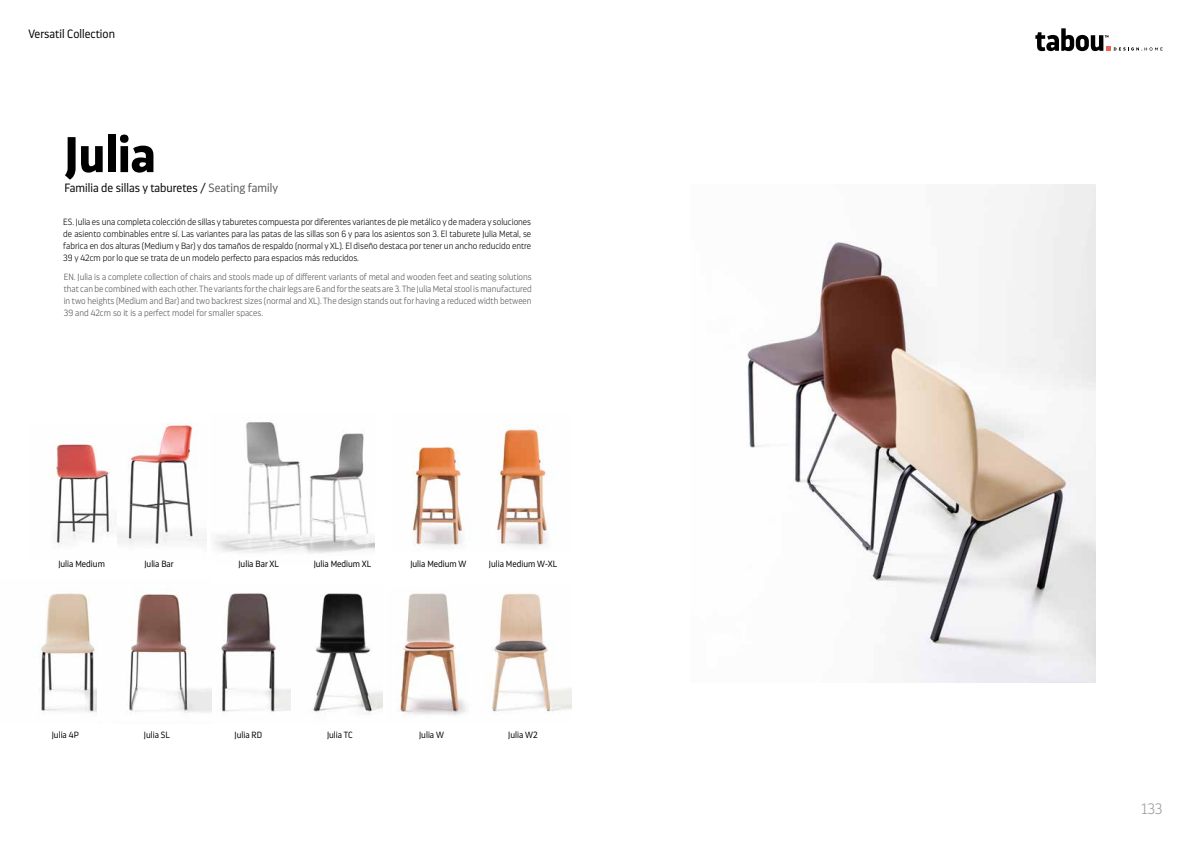
<style>
.page{position:relative;width:1191px;height:842px;background:#fff}
.page>*{position:absolute;margin:0;border:0;box-sizing:border-box;transform-origin:0 0}
.t1{font:700 50px "Darwin Pro";color:#000}
.t2{font:200 15px "Darwin Pro";color:#9d9d9c}
.t3{font:300 12px "Darwin Pro";color:#000}
.t4{font:200 9px/12px "Darwin Pro";color:#000;text-align:justify}
.t5{font:200 9px/12px "Darwin Pro";color:#575756;text-align:justify}
.t6{font:300 9px "Darwin Pro";color:#000}
.s1{color:#575756}
</style>
<div class="page">
<img style="left:215px;top:422px;width:159px;height:131px">
<img style="left:55px;top:423px;width:151px;height:122px">
<img style="left:40px;top:593px;width:57px;height:121px">
<img style="left:492px;top:593px;width:79px;height:119px">
<img style="left:747px;top:184px;width:348px;height:498px">
<img style="left:129px;top:589px;width:82px;height:124px">
<img style="left:221px;top:593px;width:69px;height:122px">
<img style="left:313px;top:593px;width:70px;height:121px">
<img style="left:497px;top:425px;width:54px;height:127px">
<img style="left:413px;top:447px;width:58px;height:105px">
<img style="left:397px;top:593px;width:70px;height:122px">
<svg style="left:1035px;top:28px;width:127px;height:23px"></svg>
<h3 class="t3" style="left:28px;top:26px;width:88px">Versatil Collection</h3>
<h1 class="t1" style="left:64px;top:119px;width:93px">Julia</h1>
<h3 class="t3" style="left:64px;top:180px;width:215px">Familia de sillas y taburetes / <span class="s1">Seating family</span></h3>
<p class="t4" style="left:63px;top:216px;width:469px">ES. Julia es una completa colección de sillas y taburetes compuesta por diferentes variantes de pie metálico y de madera y soluciones de asiento combinables entre sí. Las variantes para las patas de las sillas son 6 y para los asientos son 3. El taburete Julia Metal, se fabrica en dos alturas (Medium y Bar) y dos tamaños de respaldo (normal y XL). El diseño destaca por tener un ancho reducido entre 39 y 42cm por lo que se trata de un modelo perfecto para espacios más reducidos.</p>
<p class="t5" style="left:64px;top:270px;width:469px">EN. Julia is a complete collection of chairs and stools made up of different variants of metal and wooden feet and seating solutions that can be combined with each other. The variants for the chair legs are 6 and for the seats are 3. The Julia Metal stool is manufactured in two heights (Medium and Bar) and two backrest sizes (normal and XL). The design stands out for having a reduced width between 39 and 42cm so it is a perfect model for smaller spaces.</p>
<p class="t6" style="left:58px;top:558px;width:48px">Julia Medium</p>
<p class="t6" style="left:144px;top:558px;width:31px">Julia Bar</p>
<p class="t6" style="left:238px;top:558px;width:42px">Julia Bar XL</p>
<p class="t6" style="left:314px;top:558px;width:59px">Julia Medium XL</p>
<p class="t6" style="left:410px;top:558px;width:58px">Julia Medium W</p>
<p class="t6" style="left:489px;top:558px;width:70px">Julia Medium W-XL</p>
<p class="t6" style="left:52px;top:729px;width:29px">Julia 4P</p>
<p class="t6" style="left:144px;top:729px;width:28px">Julia SL</p>
<p class="t6" style="left:234px;top:729px;width:29px">Julia RD</p>
<p class="t6" style="left:327px;top:729px;width:27px">Julia TC</p>
<p class="t6" style="left:419px;top:729px;width:26px">Julia W</p>
<p class="t6" style="left:508px;top:729px;width:31px">Julia W2</p>
<h2 class="t2" style="left:1141px;top:799px;width:23px">133</h2>
</div>
